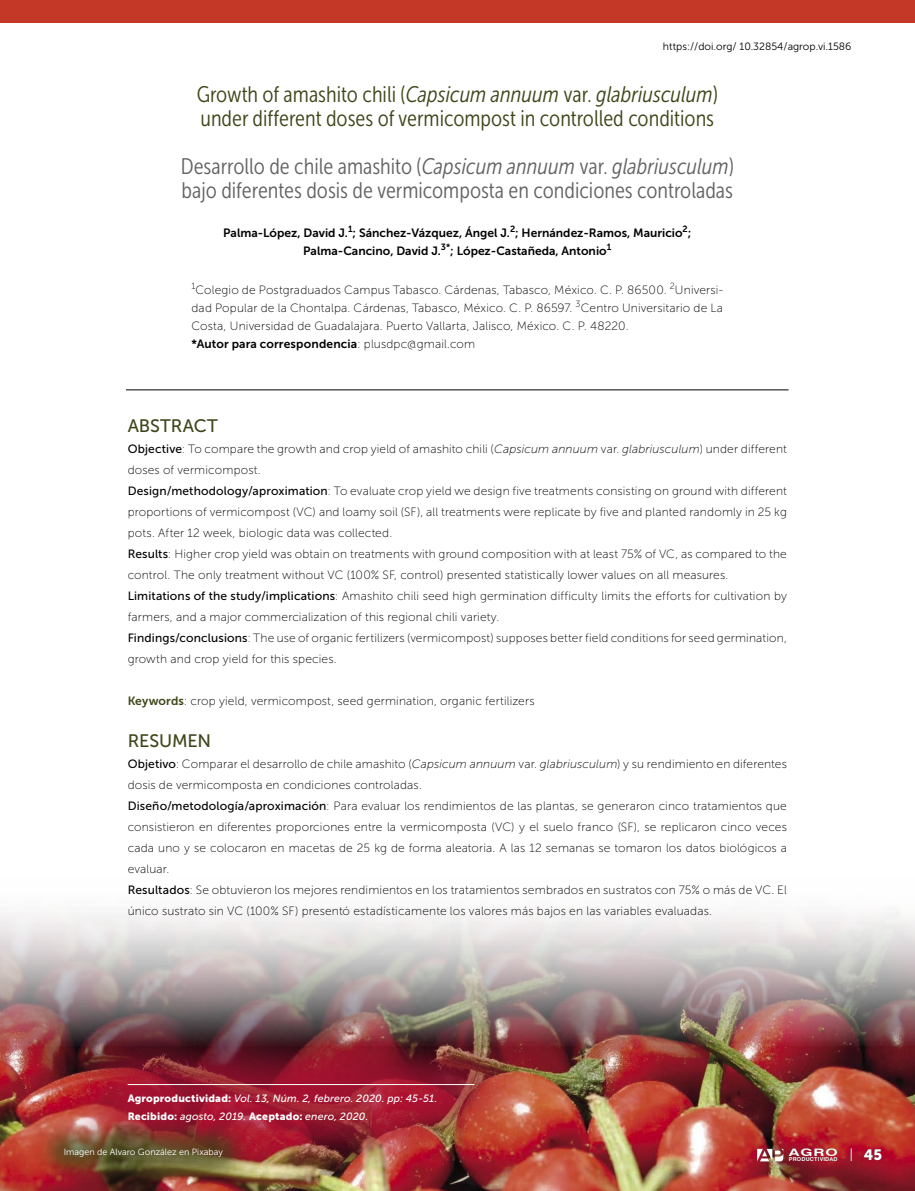
<style>
.page{position:relative;width:915px;height:1191px;background:#fff}
.page>*{position:absolute;margin:0;border:0;box-sizing:border-box;transform-origin:0 0}
.t1{font:22.5px/24px "Museo Sans Cond 300";color:#636363}
.t2{font:22.5px/24px "Museo Sans Cond 300";color:#3d4619}
.t3{font:18px "Museo Sans 500";letter-spacing:-.005em;color:#3d4619}
.t4{font:15px "Museo Sans 900";color:#fff}
.t5{font:12px/21px "Museo Sans 100";letter-spacing:.015em;color:#000}
.t6{font:12px/18px "Museo Sans 700";color:#000;text-align:center}
.t7{font:italic 10.5px/18px "Museo Sans 500";letter-spacing:.015em;color:#fff}
.t8{font:10.5px "Museo Sans 300";color:#000}
.t9{font:700 10.35px "Swiss 721 BT";color:#fff;scale:1.52 1}
.t10{font:9px "Museo Sans 300";color:#fff}
.t11{font:9px "Museo Sans 100";color:#000}
.t12{font:700 5.4px "Swiss 721 BT";letter-spacing:.03em;color:#fff}
.s1{font-style:italic}
.s2{font-family:"Museo Sans 100"}
.s3{font-family:"Museo Sans 500"}
.s4{font-family:"Museo Sans 700";color:#3d4619}
.s5{font-family:"Museo Sans 900";font-style:normal}
</style>
<div class="page">
<img style="left:0;top:913px;width:914px;height:278px">
<div style="left:0;top:0;width:914px;height:23px;background:#c33827"></div>
<div style="left:60px;top:1016px;width:480px;height:172px;background:#ae1034;opacity:.85"></div>
<hr style="left:128px;top:1084px;width:346px;height:1px;background:#fff">
<hr style="left:126px;top:389px;width:662px;height:1px;background:#000">
<svg style="left:756px;top:1148px;width:27px;height:13px"></svg>
<svg style="left:850px;top:1148px;width:1px;height:13px"></svg>
<div style="left:34px;top:1118px;width:219px;height:69px;background:#3d4619;opacity:.75"></div>
<p class="t8" style="left:662px;top:41px;width:190px">https://doi.org/ 10.32854/agrop.vi.1586</p>
<h1 class="t2" style="left:197px;top:82px;width:522px">Growth of amashito chili (<span class="s1">Capsicum annuum</span> var. <span class="s1">glabriusculum</span>) under different doses of vermicompost in controlled conditions</h1>
<h1 class="t1" style="left:181px;top:154px;width:554px">Desarrollo de chile amashito (<span class="s1">Capsicum annuum</span> var. <span class="s1">glabriusculum</span>) bajo diferentes dosis de vermicomposta en condiciones controladas</h1>
<p class="t6" style="left:223px;top:224px;width:469px">Palma-López, David J.<sup>1</sup>; Sánchez-Vázquez, Ángel J.<sup>2</sup>; Hernández-Ramos, Mauricio<sup>2</sup>;<br>Palma-Cancino, David J.<sup>3*</sup>; López-Castañeda, Antonio<sup>1</sup></p>
<p class="t11" style="left:191px;top:281px;width:5px">1</p>
<p class="t5" style="left:191px;top:281px;width:533px;line-height:18px;text-align:justify;text-indent:4px">Colegio de Postgraduados Campus Tabasco. Cárdenas, Tabasco, México. C. P. 86500. <sup>2</sup>Universi&shy;dad Popular de la Chontalpa. Cárdenas, Tabasco, México. C. P. 86597. <sup>3</sup>Centro Universitario de La Costa, Universidad de Guadalajara. Puerto Vallarta, Jalisco, México. C. P. 48220.</p>
<p class="t6" style="left:191px;top:335px;width:285px">*Autor para correspondencia<span class="s2">: plusdpc@gmail.com</span></p>
<h2 class="t3" style="left:128px;top:416px;width:92px">ABSTRACT</h2>
<p class="t5" style="left:128px;top:438px;width:660px"><span class="s3">Objective</span>: To compare the growth and crop yield of amashito chili (<span class="s1">Capsicum annuum</span> var. <span class="s1">glabriusculum</span>) under different doses of vermicompost.<br><span class="s3">Design/methodology/aproximation</span>: To evaluate crop yield we design five treatments consisting on ground with different proportions of vermicompost (VC) and loamy soil (SF), all treatments were replicate by five and planted randomly in 25 kg pots. After 12 week, biologic data was collected.<br><span class="s3">Results</span>: Higher crop yield was obtain on treatments with ground composition with at least 75% of VC, as compared to the control. The only treatment without VC (100% SF, control) presented statistically lower values on all measures.<br><span class="s3">Limitations of the study/implications</span>: Amashito chili seed high germination difficulty limits the efforts for cultivation by farmers, and a major commercialization of this regional chili variety.<br><span class="s3">Findings/conclusions</span>: The use of organic fertilizers (vermicompost) supposes better field conditions for seed germination, growth and crop yield for this species.</p>
<p class="t5" style="left:128px;top:690px;width:408px"><span class="s4">Keywords</span>: crop yield, vermicompost, seed germination, organic fertilizers</p>
<h2 class="t3" style="left:128px;top:731px;width:85px">RESUMEN</h2>
<p class="t5" style="left:128px;top:753px;width:660px"><span class="s3">Objetivo</span>: Comparar el desarrollo de chile amashito (<span class="s1">Capsicum annuum</span> var. <span class="s1">glabriusculum</span>) y su rendimiento en diferentes dosis de vermicomposta en condiciones controladas.<br><span class="s3">Diseño/metodología/aproximación</span>: Para evaluar los rendimientos de las plantas, se generaron cinco tratamientos que consistieron en diferentes proporciones entre la vermicomposta (VC) y el suelo franco (SF), se replicaron cinco veces cada uno y se colocaron en macetas de 25 kg de forma aleatoria. A las 12 semanas se tomaron los datos biológicos a evaluar.<br><span class="s3">Resultados</span>: Se obtuvieron los mejores rendimientos en los tratamientos sembrados en sustratos con 75% o más de VC. El único sustrato sin VC (100% SF) presentó estadísticamente los valores más bajos en las variables evaluadas.</p>
<p class="t7" style="left:128px;top:1089px;width:311px"><span class="s5">Agroproductividad:</span> Vol. 13, Núm. 2, febrero. 2020. pp: 45-51.<br><span class="s5">Recibido:</span> agosto, 2019. <span class="s5">Aceptado:</span> enero, 2020.</p>
<p class="t10" style="left:64px;top:1147px;width:161px">Imagen de Alvaro González en Pixabay</p>
<p class="t9" style="left:788px;top:1145px;width:34px">AGRO</p>
<p class="t12" style="left:788px;top:1155px;width:50px">PRODUCTIVIDAD</p>
<p class="t4" style="left:863px;top:1146px;width:20px">45</p>
</div>
